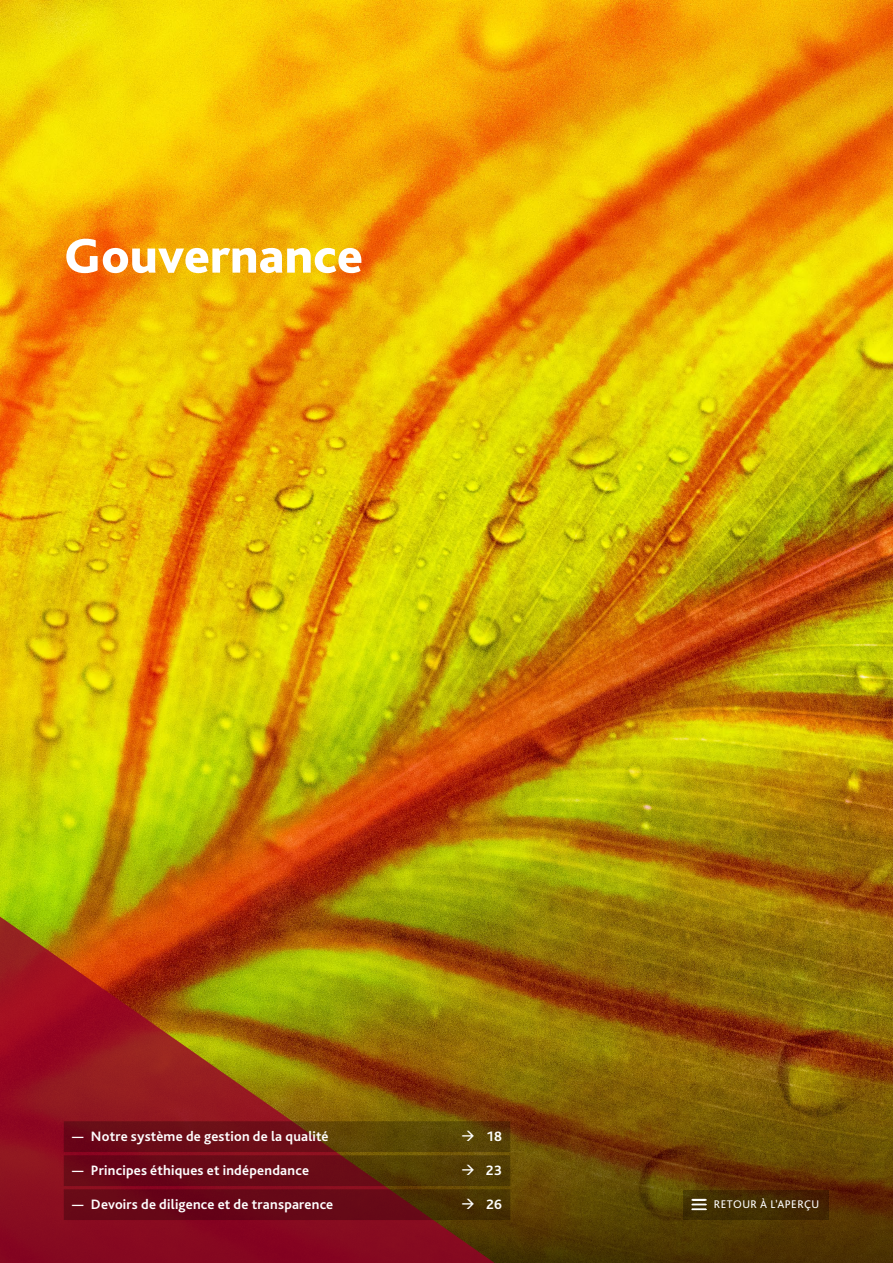
<style>
.page{position:relative;width:893px;height:1263px;background:#fff}
.page>*{position:absolute;margin:0;border:0;box-sizing:border-box;transform-origin:0 0}
.t1{font:800 51px "Bliss Pro";color:#fff}
.t2{font:700 14.25px "Bliss Pro";letter-spacing:.015em;color:#fff}
.t3{font:11.7px "Bliss Pro";letter-spacing:.04em;color:#fff}
</style>
<div class="page">
<img style="left:0;top:0;width:893px;height:1016px">
<svg style="left:495px;top:1016px;width:398px;height:247px;background:#714c05"></svg>
<img style="left:0;top:917px;width:495px;height:346px">
<svg style="left:64px;top:1121px;width:446px;height:31px;background:#64250f"></svg>
<svg style="left:64px;top:1155px;width:446px;height:31px;background:#611910"></svg>
<svg style="left:64px;top:1189px;width:446px;height:31px;background:#5f1012"></svg>
<div style="left:683px;top:1190px;width:146px;height:29px;background:linear-gradient(to right,#423503,#432202)"></div>
<img style="left:692px;top:1197px;width:14px;height:15px">
<h1 class="t1" style="left:64px;top:224px;width:301px">Gouvernance</h1>
<p class="t2" style="left:72px;top:1128px;width:258px">— Notre système de gestion de la qualité</p>
<p class="t2" style="left:461px;top:1128px;width:42px">→ 18</p>
<p class="t2" style="left:72px;top:1162px;width:238px">— Principes éthiques et indépendance</p>
<p class="t2" style="left:461px;top:1162px;width:42px">→ 23</p>
<p class="t2" style="left:72px;top:1196px;width:262px">— Devoirs de diligence et de transparence</p>
<p class="t2" style="left:461px;top:1196px;width:42px">→ 26</p>
<p class="t3" style="left:714px;top:1197px;width:107px">RETOUR À L’APERÇU</p>
</div>
